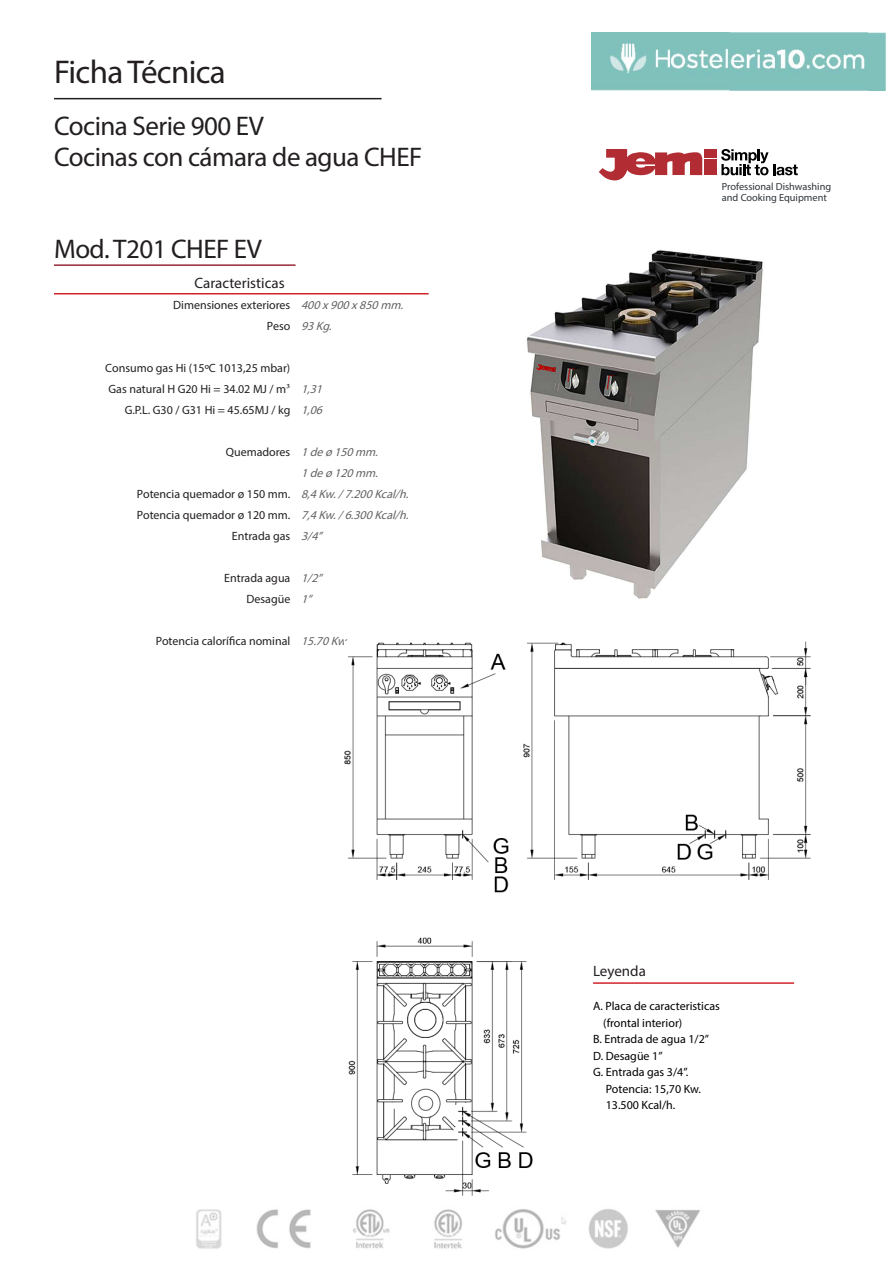
<style>
.page{position:relative;width:893px;height:1263px;background:#fff}
.page>*{position:absolute;margin:0;border:0;box-sizing:border-box;transform-origin:0 0}
.t1{font:33px "Myriad Pro";letter-spacing:-.02em;color:#231f20}
.t2{font:27px "Myriad Pro";letter-spacing:-.02em;color:#231f20}
.t3{font:15px "Myriad Pro";color:#231f20}
.t4{font:12px "Myriad Pro";color:#231f20}
.t5{font:12px "Myriad Pro";color:#000}
.t6{font:italic 12px "Myriad Pro";color:#636366}
.t7{font:10.35px "Myriad Pro";color:#2e3439}
.s1{font-family:"Minion Pro"}
</style>
<div class="page">
<svg style="left:721px;top:149px;width:77px;height:26px"></svg>
<svg style="left:599px;top:149px;width:104px;height:31px"></svg>
<div style="left:704px;top:159px;width:12px;height:16px;background:#b12d33"></div>
<div style="left:704px;top:149px;width:12px;height:9px;background:#b12d33"></div>
<hr style="left:54px;top:98px;width:328px;height:1px;background:#231f20">
<hr style="left:54px;top:264px;width:242px;height:2px;background:#982a38">
<hr style="left:54px;top:293px;width:375px;height:1px;background:#d1232a">
<img style="left:196px;top:1209px;width:504px;height:40px">
<img style="left:345px;top:641px;width:465px;height:554px">
<hr style="left:593px;top:982px;width:201px;height:2px;background:#d1232a">
<img style="left:527px;top:250px;width:236px;height:349px">
<img style="left:591px;top:32px;width:295px;height:59px">
<p class="t1" style="left:54px;top:51px;width:173px">Ficha Técnica</p>
<p class="t2" style="left:54px;top:109px;width:211px">Cocina Serie 900 EV</p>
<p class="t2" style="left:54px;top:140px;width:370px">Cocinas con cámara de agua CHEF</p>
<p class="t2" style="left:54px;top:232px;width:209px">Mod. T201 CHEF EV</p>
<p class="t3" style="left:195px;top:274px;width:91px">Caracteristicas</p>
<p class="t4" style="left:173px;top:298px;width:119px">Dimensiones exteriores</p>
<p class="t4" style="left:267px;top:319px;width:25px">Peso</p>
<p class="t4" style="left:105px;top:361px;width:187px">Consumo gas Hi (15ºC 1013,25 mbar)</p>
<p class="t4" style="left:108px;top:382px;width:183px">Gas natural H G20 Hi = 34.02 MJ / m<span class="s1">3</span></p>
<p class="t4" style="left:125px;top:403px;width:167px">G.P.L. G30 / G31 Hi = 45.65MJ / kg</p>
<p class="t4" style="left:226px;top:445px;width:66px">Quemadores</p>
<p class="t4" style="left:137px;top:487px;width:155px">Potencia quemador ø 150 mm.</p>
<p class="t4" style="left:137px;top:508px;width:155px">Potencia quemador ø 120 mm.</p>
<p class="t4" style="left:232px;top:529px;width:60px">Entrada gas</p>
<p class="t4" style="left:224px;top:571px;width:68px">Entrada agua</p>
<p class="t4" style="left:246px;top:592px;width:45px">Desagüe</p>
<p class="t4" style="left:156px;top:634px;width:136px">Potencia calorífica nominal</p>
<p class="t6" style="left:301px;top:298px;width:107px">400x900x850mm.</p>
<p class="t6" style="left:301px;top:319px;width:36px">93Kg.</p>
<p class="t6" style="left:301px;top:382px;width:26px">1,31</p>
<p class="t6" style="left:301px;top:403px;width:26px">1,06</p>
<p class="t6" style="left:301px;top:445px;width:82px">1deø150mm.</p>
<p class="t6" style="left:301px;top:466px;width:82px">1deø120mm.</p>
<p class="t6" style="left:301px;top:487px;width:112px">8,4Kw./7.200Kcal/h.</p>
<p class="t6" style="left:301px;top:508px;width:112px">7,4Kw./6.300Kcal/h.</p>
<p class="t6" style="left:301px;top:529px;width:26px">3/4”</p>
<p class="t6" style="left:301px;top:571px;width:26px">1/2”</p>
<p class="t6" style="left:301px;top:592px;width:16px">1”</p>
<p class="t6" style="left:301px;top:634px;width:52px">15.70Kw.</p>
<p class="t7" style="left:722px;top:180px;width:111px">Professional Dishwashing</p>
<p class="t7" style="left:722px;top:191px;width:106px">and Cooking Equipment</p>
<p class="t3" style="left:593px;top:961px;width:54px">Leyenda</p>
<p class="t5" style="left:593px;top:998px;width:128px">A. Placa de caracteristicas</p>
<p class="t5" style="left:603px;top:1015px;width:81px">(frontal interior)</p>
<p class="t5" style="left:593px;top:1031px;width:118px">B. Entrada de agua 1/2”</p>
<p class="t5" style="left:593px;top:1048px;width:71px">D. Desagüe 1”</p>
<p class="t5" style="left:593px;top:1064px;width:97px">G. Entrada gas 3/4”.</p>
<p class="t5" style="left:606px;top:1081px;width:97px">Potencia: 15,70 Kw.</p>
<p class="t5" style="left:606px;top:1097px;width:71px">13.500 Kcal/h.</p>
</div>
